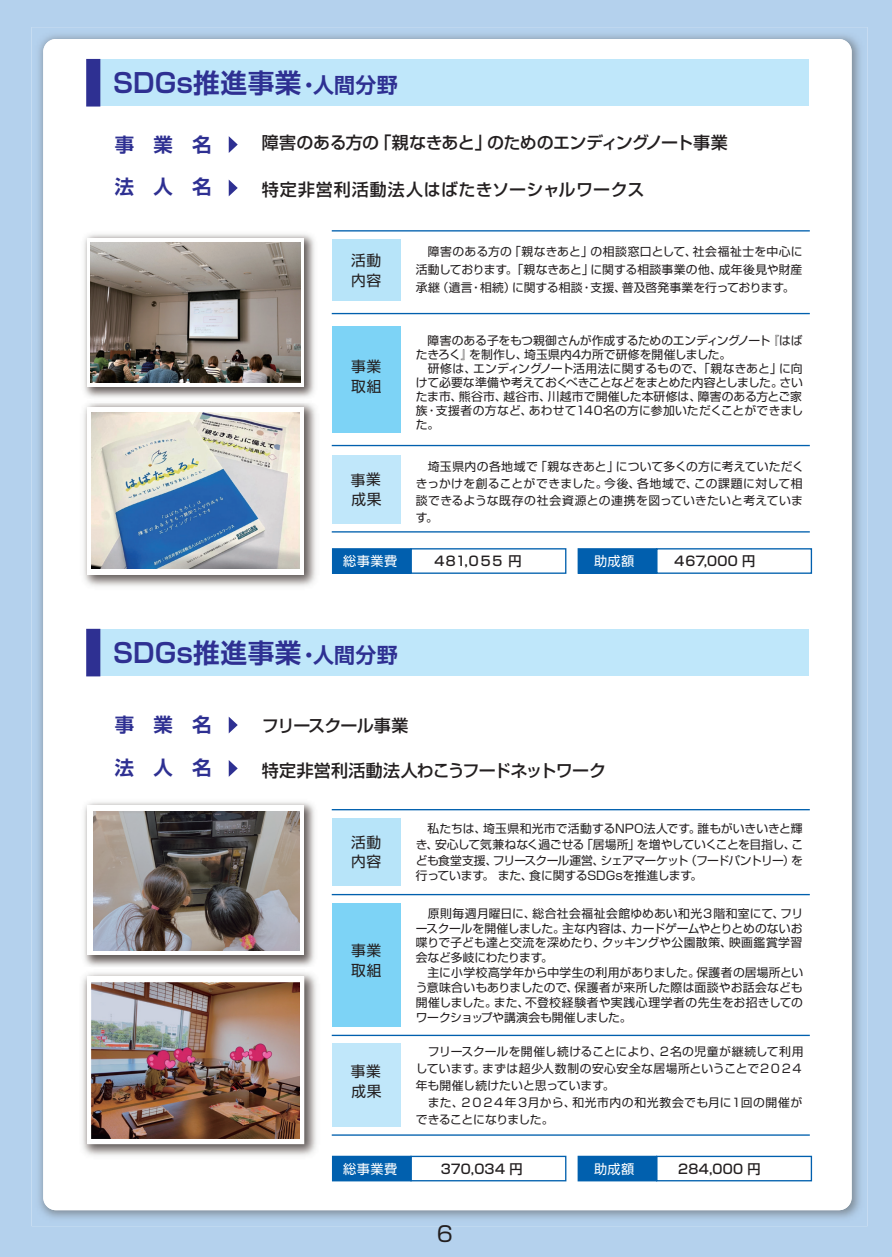
<style>
.page{position:relative;width:892px;height:1257px;background:#fff}
.page>*{position:absolute;margin:0;border:0;box-sizing:border-box;transform-origin:0 0}
.t1{font:700 26.55px "Shin Go Pr 5 De";letter-spacing:.005em;color:#2e3092}
.t2{font:21.3px "Shin Go Pr 5";color:#231f20}
.t3{font:700 19.35px/42.6px "Shin Go Pr 5 De";color:#2e3092}
.t4{font:500 16.95px "Shin Go Pr 5";letter-spacing:-.025em;color:#231f20}
.t5{font:500 16.95px "Shin Go Pr 5";letter-spacing:.03em;color:#231f20}
.t6{font:500 16.95px "Shin Go Pr 5";letter-spacing:-.05em;color:#231f20}
.t7{font:14.7px/19.6px "Shin Go Pr 5";letter-spacing:.03em;color:#231f20}
.t8{font:500 13.2px "Shin Go Pr 5";letter-spacing:.005em;color:#231f20}
.t9{font:13.2px "Shin Go Pr 5";letter-spacing:.025em;color:#fff}
.t10{font:11.85px/14.9px "Shin Go Pr 5";letter-spacing:.005em;color:#231f20}
.t11{font:11.85px/17px "Shin Go Pr 5";letter-spacing:.025em;color:#231f20}
.s1{font-size:21px}
</style>
<div class="page">
<div style="left:0;top:0;width:891px;height:1256px;background:#b4d1ed"></div>
<img style="left:31px;top:27px;width:836px;height:1199px">
<div style="left:43px;top:39px;width:808px;height:1171px;background:#fff;border-radius:13px"></div>
<div style="left:87px;top:59px;width:721px;height:47px;background:#bfe7fa"></div>
<div style="left:332px;top:549px;width:79px;height:24px;background:#015fae"></div>
<div style="left:332px;top:548px;width:79px;height:26px;border:1px solid #0160ae"></div>
<div style="left:410px;top:548px;width:156px;height:26px;border:1px solid #0160ae"></div>
<div style="left:578px;top:549px;width:78px;height:24px;background:#015fae"></div>
<div style="left:577px;top:548px;width:80px;height:26px;border:1px solid #0160ae"></div>
<div style="left:656px;top:548px;width:156px;height:26px;border:1px solid #0160ae"></div>
<img style="left:84px;top:234px;width:231px;height:164px">
<svg style="left:87px;top:238px;width:217px;height:148px"></svg>
<img style="left:84px;top:403px;width:232px;height:183px">
<svg style="left:87px;top:407px;width:217px;height:167px"></svg>
<img style="left:90px;top:243px;width:210px;height:139px">
<img style="left:92px;top:413px;width:208px;height:155px">
<hr style="left:332px;top:230px;width:477px;height:1px;background:#0160ae">
<hr style="left:332px;top:313px;width:477px;height:1px;background:#0160ae">
<hr style="left:332px;top:531px;width:477px;height:1px;background:#0160ae">
<hr style="left:332px;top:445px;width:477px;height:1px;background:#0160ae">
<div style="left:333px;top:239px;width:68px;height:62px;background:#b7e4f9"></div>
<div style="left:333px;top:454px;width:68px;height:69px;background:#c0e7fa"></div>
<div style="left:333px;top:326px;width:68px;height:107px;background:#7dd3f6"></div>
<div style="left:332px;top:1156px;width:79px;height:24px;background:#0160ae"></div>
<div style="left:332px;top:1155px;width:79px;height:26px;border:1px solid #0160ae"></div>
<div style="left:410px;top:1155px;width:156px;height:26px;border:1px solid #0160ae"></div>
<div style="left:578px;top:1156px;width:78px;height:24px;background:#0160ae"></div>
<div style="left:577px;top:1155px;width:80px;height:26px;border:1px solid #0160ae"></div>
<div style="left:656px;top:1155px;width:156px;height:26px;border:1px solid #0160ae"></div>
<img style="left:82px;top:802px;width:234px;height:354px">
<div style="left:87px;top:805px;width:217px;height:150px;background:#fff"></div>
<img style="left:82px;top:968px;width:234px;height:3px">
<div style="left:87px;top:976px;width:217px;height:168px;background:#fff"></div>
<img style="left:92px;top:982px;width:208px;height:156px">
<hr style="left:332px;top:809px;width:477px;height:1px;background:#0160ae">
<hr style="left:332px;top:894px;width:477px;height:1px;background:#0160ae">
<hr style="left:332px;top:1134px;width:477px;height:1px;background:#0160ae">
<hr style="left:332px;top:1034px;width:477px;height:2px;background:#0160ae">
<div style="left:333px;top:818px;width:68px;height:67px;background:#b7e4f9"></div>
<div style="left:333px;top:1043px;width:68px;height:84px;background:#c0e7fa"></div>
<div style="left:333px;top:903px;width:68px;height:123px;background:#7dd3f6"></div>
<div style="left:87px;top:59px;width:13px;height:47px;background:#2e3092"></div>
<div style="left:86px;top:59px;width:14px;height:48px;border:1px solid #2e3092"></div>
<div style="left:87px;top:629px;width:721px;height:47px;background:#bfe7fa"></div>
<div style="left:87px;top:629px;width:13px;height:47px;background:#2e3092"></div>
<div style="left:86px;top:629px;width:14px;height:47px;border:1px solid #2e3092"></div>
<svg style="left:229px;top:136px;width:9px;height:17px"></svg>
<svg style="left:229px;top:180px;width:9px;height:16px"></svg>
<svg style="left:229px;top:717px;width:9px;height:16px"></svg>
<svg style="left:229px;top:760px;width:9px;height:16px"></svg>
<img style="left:94px;top:811px;width:205px;height:139px">
<h1 class="t1" style="left:113px;top:61px;width:286px">SDGs推進事業<span class="s1">・人間分野</span></h1>
<h3 class="t3" style="left:115px;top:121px;width:98px">事　業　名法　人　名</h3>
<h3 class="t4" style="left:262px;top:129px;width:467px">障害のある方の「親なきあと」のためのエンディングノート事業</h3>
<h3 class="t5" style="left:262px;top:175px;width:384px">特定非営利活動法人はばたきソーシャルワークス</h3>
<p class="t7" style="left:351px;top:249px;width:31px">活動内容</p>
<p class="t7" style="left:351px;top:356px;width:32px">事業取組</p>
<p class="t7" style="left:350px;top:469px;width:32px;rotate:-1deg">事業成果</p>
<p class="t10" style="left:416px;top:242px;width:388px;line-height:17.7px;text-align:justify">　障害のある方の「親なきあと」の相談窓口として、社会福祉士を中心に活動しております。「親なきあと」に関する相談事業の他、成年後見や財産承継（遺言・相続）に関する相談・支援、普及啓発事業を行っております。</p>
<p class="t10" style="left:416px;top:332px;width:389px;line-height:14px;text-indent:12px">障害のある子をもつ親御さんが作成するためのエンディングノート『はばたきろく』を制作し、埼玉県内4カ所で研修を開催しました。<br>　研修は、エンディングノート活用法に関するもので、「親なきあと」に向けて必要な準備や考えておくべきことなどをまとめた内容としました。さいたま市、熊谷市、越谷市、川越市で開催した本研修は、障害のある方とご家族・支援者の方など、あわせて140名の方に参加いただくことができました。</p>
<p class="t11" style="left:416px;top:457px;width:390px">　埼玉県内の各地域で「親なきあと」について多くの方に考えていただくきっかけを創ることができました。今後、各地域で、この課題に対して相談できるような既存の社会資源との連携を図っていきたいと考えています。</p>
<p class="t9" style="left:343px;top:550px;width:56px">総事業費</p>
<p class="t8" style="left:434px;top:550px;width:89px">4８1,０５５ 円</p>
<p class="t9" style="left:594px;top:550px;width:42px">助成額</p>
<p class="t8" style="left:672px;top:550px;width:84px">４67,000 円</p>
<h1 class="t1" style="left:113px;top:631px;width:286px">SDGs推進事業<span class="s1">・人間分野</span></h1>
<h3 class="t3" style="left:115px;top:702px;width:98px">事　業　名法　人　名</h3>
<h3 class="t6" style="left:262px;top:711px;width:148px">フリースクール事業</h3>
<h3 class="t4" style="left:262px;top:756px;width:346px">特定非営利活動法人わこうフードネットワーク</h3>
<p class="t7" style="left:351px;top:831px;width:31px">活動内容</p>
<p class="t7" style="left:351px;top:939px;width:32px">事業取組</p>
<p class="t7" style="left:350px;top:1060px;width:32px;rotate:-1deg">事業成果</p>
<p class="t10" style="left:416px;top:819px;width:389px;line-height:15.9px;text-align:justify">　私たちは、埼玉県和光市で活動するNPO法人です。誰もがいきいきと輝き、安心して気兼ねなく過ごせる「居場所」を増やしていくことを目指し、こども食堂支援、フリースクール運営、シェアマーケット（フードパントリー）を行っています。 また、食に関するSDGsを推進します。</p>
<p class="t10" style="left:416px;top:904px;width:389px;text-indent:12px">原則毎週月曜日に、総合社会福祉会館ゆめあい和光３階和室にて、フリースクールを開催しました。主な内容は、カードゲームやとりとめのないお喋りで子ども達と交流を深めたり、クッキングや公園散策、映画鑑賞学習会など多岐にわたります。<br>　主に小学校高学年から中学生の利用がありました。保護者の居場所という意味合いもありましたので、保護者が来所した際は面談やお話会なども開催しました。また、不登校経験者や実践心理学者の先生をお招きしてのワークショップや講演会も開催しました。</p>
<p class="t10" style="left:416px;top:1041px;width:389px;line-height:17px">　フリースクールを開催し続けることにより、２名の児童が継続して利用しています。まずは超少人数制の安心安全な居場所ということで２０２４年も開催し続けたいと思っています。<br>　また、２０２４年３月から、和光市内の和光教会でも月に１回の開催ができることになりました。</p>
<p class="t9" style="left:343px;top:1157px;width:56px">総事業費</p>
<p class="t8" style="left:441px;top:1157px;width:83px">370,034 円</p>
<p class="t9" style="left:594px;top:1157px;width:42px">助成額</p>
<p class="t8" style="left:678px;top:1157px;width:84px">284,000 円</p>
<h2 class="t2" style="left:437px;top:1216px;width:18px">6</h2>
</div>
